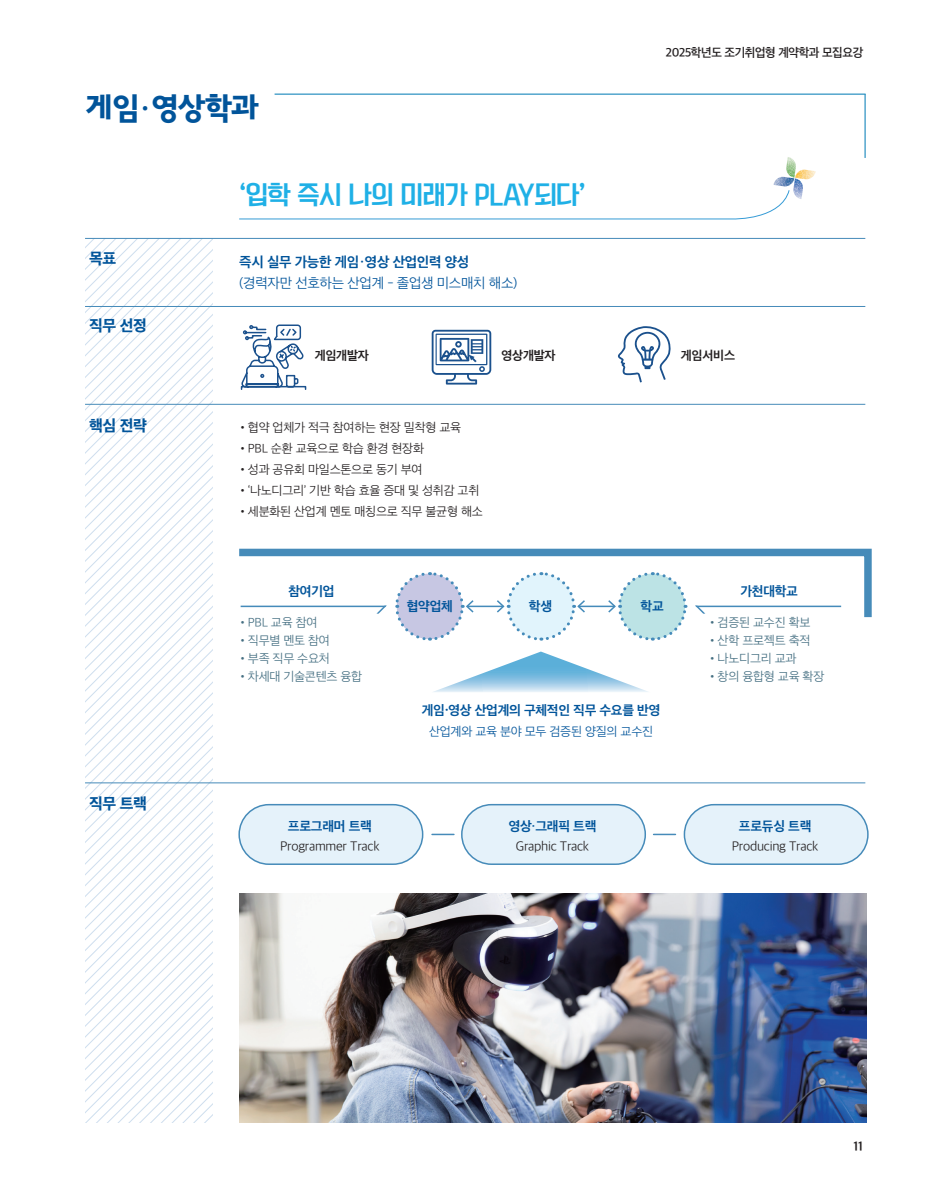
<style>
.page{position:relative;width:927px;height:1191px;background:#fff}
.page>*{position:absolute;margin:0;border:0;box-sizing:border-box;transform-origin:0 0}
.t1{font:30px "SD Gothic Neoc g Ex Bd";letter-spacing:-.03em;color:#01549a}
.t2{font:24px "Korean YNSJG4 R";letter-spacing:-.02em;color:#1fb0e6}
.t3{font:15px "SD Gothic Neoa h Ex Bd";letter-spacing:-.03em;color:#01549a}
.t4{font:13.5px "SD Gothic Neoa c Lt";letter-spacing:-.02em;color:#01549a}
.t5{font:13.5px "SD Gothic Neoa g Bd";letter-spacing:-.02em;color:#01549a}
.t6{font:12.75px "SD Gothic Neoa g Bd";letter-spacing:-.02em;color:#01549a}
.t7{font:12.75px "SD Gothic Neoa c Lt";letter-spacing:-.02em;color:#231f20}
.t8{font:12.3px "SD Gothic Neoa g Bd";color:#231f20;scale:.95 1}
.t9{font:12px "SD Gothic Neoa c Lt";letter-spacing:-.02em;color:#231f20}
.t10{font:12px "SD Gothic Neoa c Lt";letter-spacing:-.02em;color:#456f82}
.t11{font:12px "SD Gothic Neoa c Lt";letter-spacing:-.02em;color:#01549a}
.t12{font:12px "SD Gothic Neoa g Bd";letter-spacing:-.02em;color:#231f20}
.t13{font:11.7px "SD Gothic Neoa f Sm";letter-spacing:-.03em;color:#231f20}
.s1{font-family:"Korean GUGS M"}
.s2{font-family:"SD Myeongjo c Bd"}
</style>
<div class="page">
<svg style="left:85px;top:247px;width:128px;height:11px"></svg>
<svg style="left:85px;top:258px;width:128px;height:11px"></svg>
<svg style="left:85px;top:269px;width:128px;height:10px"></svg>
<svg style="left:85px;top:279px;width:128px;height:11px"></svg>
<svg style="left:85px;top:290px;width:128px;height:11px"></svg>
<svg style="left:85px;top:301px;width:128px;height:11px"></svg>
<svg style="left:85px;top:312px;width:128px;height:11px"></svg>
<svg style="left:85px;top:323px;width:128px;height:10px"></svg>
<svg style="left:85px;top:333px;width:128px;height:11px"></svg>
<svg style="left:85px;top:344px;width:128px;height:11px"></svg>
<svg style="left:85px;top:355px;width:128px;height:11px"></svg>
<svg style="left:85px;top:366px;width:128px;height:11px"></svg>
<svg style="left:85px;top:377px;width:128px;height:10px"></svg>
<svg style="left:85px;top:387px;width:128px;height:11px"></svg>
<svg style="left:85px;top:398px;width:128px;height:11px"></svg>
<svg style="left:85px;top:409px;width:128px;height:11px"></svg>
<svg style="left:85px;top:420px;width:128px;height:11px"></svg>
<svg style="left:85px;top:431px;width:128px;height:11px"></svg>
<svg style="left:85px;top:442px;width:128px;height:10px"></svg>
<svg style="left:85px;top:452px;width:128px;height:11px"></svg>
<svg style="left:85px;top:463px;width:128px;height:11px"></svg>
<svg style="left:85px;top:474px;width:128px;height:11px"></svg>
<svg style="left:85px;top:485px;width:128px;height:11px"></svg>
<svg style="left:85px;top:496px;width:128px;height:10px"></svg>
<svg style="left:85px;top:506px;width:128px;height:11px"></svg>
<svg style="left:85px;top:517px;width:128px;height:11px"></svg>
<svg style="left:85px;top:528px;width:128px;height:11px"></svg>
<svg style="left:85px;top:539px;width:128px;height:11px"></svg>
<svg style="left:85px;top:550px;width:128px;height:10px"></svg>
<svg style="left:85px;top:560px;width:128px;height:11px"></svg>
<svg style="left:85px;top:571px;width:128px;height:11px"></svg>
<svg style="left:85px;top:582px;width:128px;height:11px"></svg>
<svg style="left:85px;top:593px;width:128px;height:11px"></svg>
<svg style="left:85px;top:604px;width:128px;height:10px"></svg>
<svg style="left:85px;top:614px;width:128px;height:11px"></svg>
<svg style="left:85px;top:625px;width:128px;height:11px"></svg>
<svg style="left:85px;top:636px;width:128px;height:11px"></svg>
<svg style="left:85px;top:647px;width:128px;height:11px"></svg>
<svg style="left:85px;top:658px;width:128px;height:11px"></svg>
<svg style="left:85px;top:669px;width:128px;height:10px"></svg>
<svg style="left:85px;top:679px;width:128px;height:11px"></svg>
<svg style="left:85px;top:690px;width:128px;height:11px"></svg>
<svg style="left:85px;top:701px;width:128px;height:11px"></svg>
<svg style="left:85px;top:712px;width:128px;height:11px"></svg>
<svg style="left:85px;top:723px;width:128px;height:10px"></svg>
<svg style="left:85px;top:733px;width:128px;height:11px"></svg>
<svg style="left:85px;top:744px;width:128px;height:11px"></svg>
<svg style="left:85px;top:755px;width:128px;height:11px"></svg>
<svg style="left:85px;top:766px;width:128px;height:11px"></svg>
<svg style="left:85px;top:777px;width:128px;height:10px"></svg>
<svg style="left:85px;top:787px;width:128px;height:336px"></svg>
<img style="left:786px;top:157px;width:10px;height:21px">
<img style="left:795px;top:170px;width:21px;height:10px">
<img style="left:793px;top:178px;width:11px;height:21px">
<img style="left:773px;top:177px;width:21px;height:10px">
<svg style="left:239px;top:190px;width:551px;height:30px"></svg>
<hr style="left:275px;top:94px;width:591px;height:1px;background:#1987bc">
<hr style="left:864px;top:94px;width:2px;height:64px;background:#1987bc">
<hr style="left:85px;top:238px;width:780px;height:1px;background:#468bb9">
<hr style="left:85px;top:306px;width:780px;height:1px;background:#468bb9">
<hr style="left:85px;top:404px;width:780px;height:1px;background:#468bb9">
<svg style="left:240px;top:324px;width:67px;height:66px"></svg>
<svg style="left:432px;top:330px;width:59px;height:54px"></svg>
<svg style="left:618px;top:326px;width:53px;height:56px"></svg>
<svg style="left:239px;top:548px;width:633px;height:70px"></svg>
<hr style="left:467px;top:605px;width:36px;height:2px;background:#458bba">
<svg style="left:394px;top:570px;width:81px;height:71px"></svg>
<hr style="left:578px;top:605px;width:37px;height:2px;background:#458bba">
<svg style="left:495px;top:570px;width:92px;height:71px"></svg>
<svg style="left:607px;top:570px;width:81px;height:71px"></svg>
<svg style="left:433px;top:651px;width:215px;height:41px"></svg>
<svg style="left:241px;top:605px;width:146px;height:8px"></svg>
<svg style="left:695px;top:605px;width:146px;height:8px"></svg>
<img style="left:239px;top:893px;width:627px;height:230px">
<div style="left:239px;top:804px;width:184px;height:60px;background:#e5f2fa;border-radius:30px"></div>
<div style="left:238px;top:804px;width:185px;height:61px;border:2px solid #468bb9;border-radius:30px"></div>
<div style="left:462px;top:804px;width:183px;height:60px;background:#e5f2fa;border-radius:30px"></div>
<div style="left:461px;top:804px;width:185px;height:61px;border:2px solid #468bb9;border-radius:30px"></div>
<div style="left:684px;top:804px;width:184px;height:60px;background:#e5f2fa;border-radius:30px"></div>
<div style="left:684px;top:804px;width:185px;height:61px;border:2px solid #468bb9;border-radius:30px"></div>
<hr style="left:432px;top:833px;width:22px;height:2px;background:#468bb9">
<hr style="left:654px;top:833px;width:21px;height:2px;background:#468bb9">
<hr style="left:85px;top:782px;width:780px;height:1px;background:#468bb9">
<p class="t1" style="left:85px;top:92px;width:175px">게임<span class="s1">·</span>영상학과</p>
<p class="t3" style="left:89px;top:251px;width:29px">목표</p>
<p class="t3" style="left:89px;top:318px;width:59px">직무 선정</p>
<p class="t2" style="left:235px;top:182px;width:357px">‘입학 즉시 나의 미래가 PLAY되다’</p>
<p class="t5" style="left:239px;top:255px;width:232px">즉시 실무 가능한 게임<span class="s1">·</span>영상 산업인력 양성</p>
<p class="t4" style="left:239px;top:276px;width:280px">(경력자만 선호하는 산업계 - 졸업생 미스매치 해소)</p>
<p class="t13" style="left:666px;top:47px;width:199px">2025학년도 조기취업형 계약학과 모집요강</p>
<p class="t3" style="left:89px;top:417px;width:59px">핵심 전략</p>
<p class="t3" style="left:89px;top:795px;width:59px">직무 트랙</p>
<p class="t12" style="left:315px;top:349px;width:56px">게임개발자</p>
<p class="t12" style="left:501px;top:349px;width:56px">영상개발자</p>
<p class="t12" style="left:681px;top:349px;width:56px">게임서비스</p>
<p class="t9" style="left:237px;top:421px;width:226px">•협약 업체가 적극 참여하는 현장 밀착형 교육</p>
<p class="t9" style="left:237px;top:442px;width:189px">•PBL 순환 교육으로 학습 환경 현장화</p>
<p class="t9" style="left:237px;top:463px;width:187px">•성과 공유회 마일스톤으로 동기 부여</p>
<p class="t9" style="left:237px;top:484px;width:244px">•‘나노디그리’ 기반 학습 효율 증대 및 성취감 고취</p>
<p class="t9" style="left:237px;top:505px;width:247px">•세분화된 산업계 멘토 매칭으로 직무 불균형 해소</p>
<p class="t6" style="left:288px;top:585px;width:48px">참여기업</p>
<p class="t6" style="left:740px;top:585px;width:59px">가천대학교</p>
<p class="t6" style="left:407px;top:599px;width:48px">협약업체</p>
<p class="t6" style="left:529px;top:599px;width:25px">학생</p>
<p class="t6" style="left:641px;top:599px;width:25px">학교</p>
<p class="t10" style="left:237px;top:616px;width:82px">•PBL 교육 참여</p>
<p class="t10" style="left:237px;top:634px;width:94px">•직무별 멘토 참여</p>
<p class="t10" style="left:237px;top:652px;width:94px">•부족 직무 수요처</p>
<p class="t10" style="left:237px;top:670px;width:127px">•차세대 기술콘텐츠 융합</p>
<p class="t10" style="left:707px;top:616px;width:105px">•검증된 교수진 확보</p>
<p class="t10" style="left:707px;top:634px;width:105px">•산학 프로젝트 축적</p>
<p class="t10" style="left:707px;top:652px;width:91px">•나노디그리 교과</p>
<p class="t10" style="left:707px;top:670px;width:119px">•창의 융합형 교육 확장</p>
<p class="t6" style="left:288px;top:819px;width:85px">프로그래머 트랙</p>
<p class="t7" style="left:280px;top:839px;width:101px">Programmer Track</p>
<p class="t6" style="left:422px;top:703px;width:240px">게임<span class="s2">·</span>영상 산업계의 구체적인 직무 수요를 반영</p>
<p class="t11" style="left:429px;top:726px;width:226px">산업계와 교육 분야 모두 검증된 양질의 교수진</p>
<p class="t6" style="left:509px;top:819px;width:89px">영상·그래픽 트랙</p>
<p class="t7" style="left:516px;top:839px;width:75px">Graphic Track</p>
<p class="t6" style="left:739px;top:819px;width:74px">프로듀싱 트랙</p>
<p class="t7" style="left:732px;top:839px;width:88px">Producing Track</p>
<p class="t8" style="left:853px;top:1140px;width:12px">11</p>
</div>
